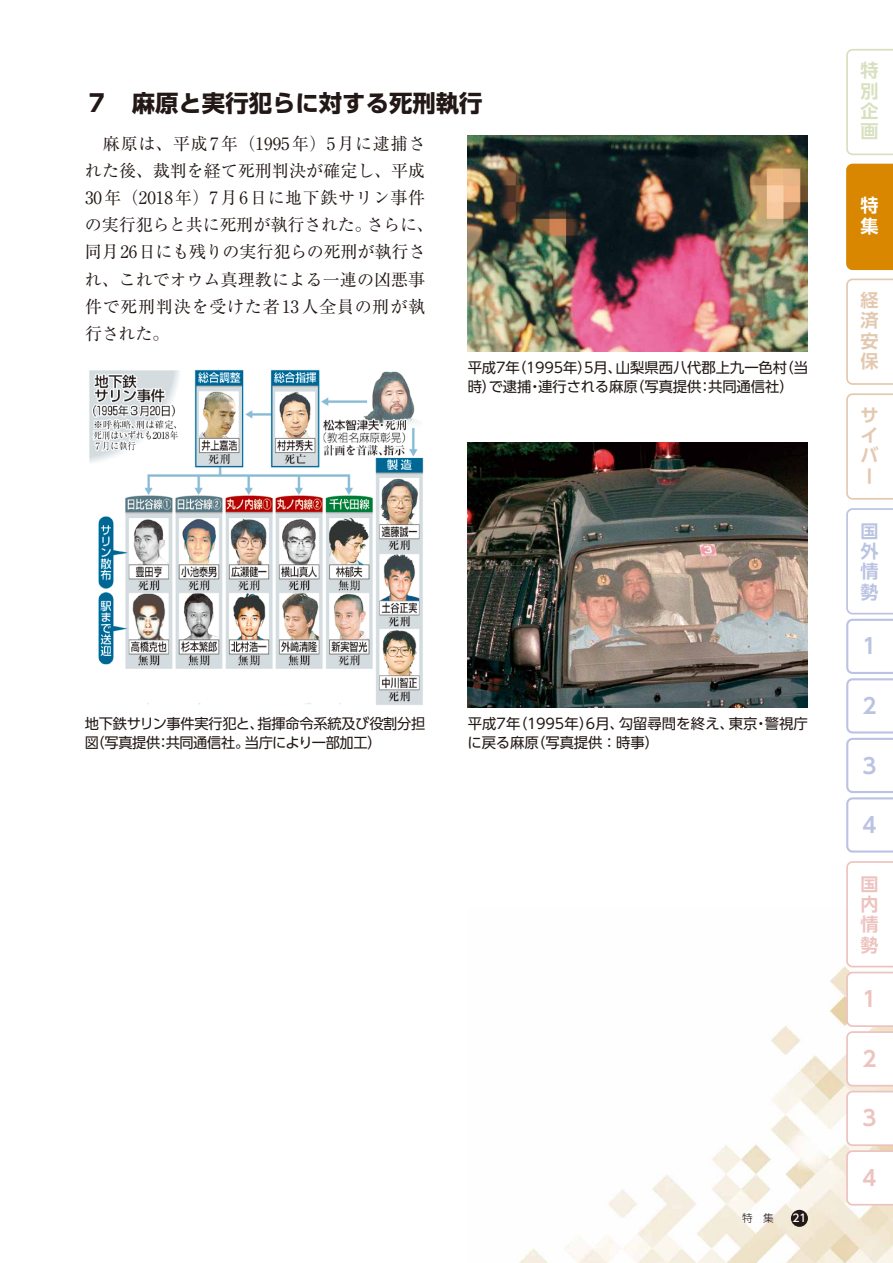
<style>
.page{position:relative;width:893px;height:1263px;background:#fff}
.page>*{position:absolute;margin:0;border:0;box-sizing:border-box;transform-origin:0 0}
.t1{font:700 23.4px "UD Shin Go Pr 6 N";color:#221815}
.t2{font:700 21.3px "UD Shin Go Pr 6 N De";color:#edc3c0}
.t3{font:700 21.3px "UD Shin Go Pr 6 N De";color:#bbc3e3}
.t4{font:700 18px/20.4px "UD Shin Go Pr 6 N De";color:#e4c9b1;text-align:justify}
.t5{font:700 18px/20.4px "UD Shin Go Pr 6 N De";color:#edc3c0;text-align:justify}
.t6{font:700 18px/20.4px "UD Shin Go Pr 6 N De";color:#bbc3e3;text-align:justify}
.t7{font:700 18px/20.4px "UD Shin Go Pr 6 N De";color:#d7e1c0;text-align:justify}
.t8{font:700 18px/20.4px "UD Shin Go Pr 6 N De";color:#fff}
.t9{font:16.95px/27.2px "Ryumin Pr 6 N";color:#221815}
.t10{font:14.4px/19.2px "UD Shin Go Pr 6 N";letter-spacing:-.01em;color:#221815}
.t11{font:300 10.65px "UD Shin Go Pr 6 N";color:#221815}
.t12{font:500 10.65px "UD Shin Go Pr 6 N";color:#fff}
</style>
<div class="page">
<img style="left:519px;top:966px;width:374px;height:297px">
<img style="left:468px;top:135px;width:340px;height:217px">
<img style="left:468px;top:443px;width:340px;height:264px">
<img style="left:89px;top:369px;width:335px;height:336px">
<svg style="left:845px;top:861px;width:48px;height:345px"></svg>
<svg style="left:846px;top:508px;width:47px;height:345px"></svg>
<svg style="left:846px;top:49px;width:47px;height:107px"></svg>
<svg style="left:846px;top:278px;width:47px;height:107px"></svg>
<svg style="left:846px;top:393px;width:47px;height:107px"></svg>
<div style="left:791px;top:1210px;width:17px;height:17px;background:#221815;border-radius:50%"></div>
<div style="left:846px;top:163px;width:47px;height:108px;background:#d98700"></div>
<h1 class="t1" style="left:85px;top:84px;width:399px">７　麻原と実行犯らに対する死刑執行</h1>
<p class="t9" style="left:85px;top:129px;width:350px">　麻原は、平成7年（1995年）5月に逮捕された後、裁判を経て死刑判決が確定し、平成<br>30年（2018年）7月6日に地下鉄サリン事件の実行犯らと共に死刑が執行された。さらに、同月26日にも残りの実行犯らの死刑が執行され、これでオウム真理教による一連の凶悪事件で死刑判決を受けた者13人全員の刑が執行された。</p>
<p class="t10" style="left:468px;top:358px;width:342px">平成7年（1995年）5月、山梨県西八代郡上九一色村（当時）で逮捕・連行される麻原（写真提供：共同通信社）</p>
<p class="t10" style="left:85px;top:713px;width:342px">地下鉄サリン事件実行犯と、指揮命令系統及び役割分担図（写真提供：共同通信社。当庁により一部加工）</p>
<p class="t10" style="left:468px;top:713px;width:342px">平成7年（1995年）6月、勾留尋問を終え、東京・警視庁に戻る麻原（写真提供：時事）</p>
<p class="t11" style="left:742px;top:1210px;width:33px">特　集</p>
<p class="t12" style="left:792px;top:1210px;width:16px">21</p>
<p class="t7" style="left:860px;top:60px;width:19px">特別企画</p>
<p class="t8" style="left:860px;top:195px;width:19px">特集</p>
<p class="t4" style="left:860px;top:289px;width:19px">経済安保</p>
<p class="t4" style="left:860px;top:404px;width:20px">サイバー</p>
<p class="t6" style="left:860px;top:520px;width:19px">国外情勢</p>
<p class="t3" style="left:863px;top:629px;width:16px">1</p>
<p class="t3" style="left:863px;top:688px;width:16px">2</p>
<p class="t3" style="left:863px;top:748px;width:16px">3</p>
<p class="t3" style="left:863px;top:808px;width:16px">4</p>
<p class="t5" style="left:860px;top:873px;width:19px">国内情勢</p>
<p class="t2" style="left:863px;top:982px;width:16px">1</p>
<p class="t2" style="left:863px;top:1041px;width:16px">2</p>
<p class="t2" style="left:863px;top:1101px;width:16px">3</p>
<p class="t2" style="left:863px;top:1160px;width:16px">4</p>
</div>
